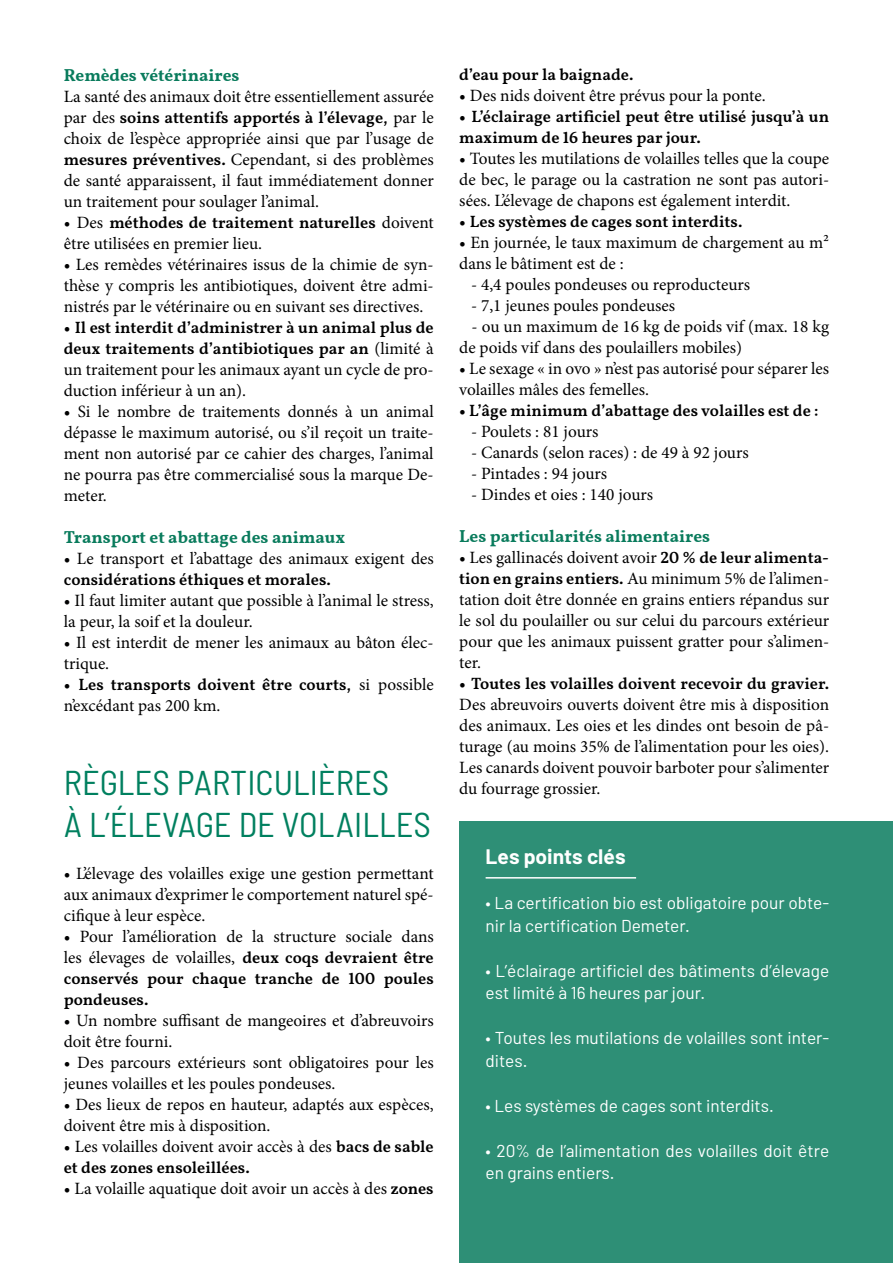
<style>
.page{position:relative;width:893px;height:1263px;background:#fff}
.page>*{position:absolute;margin:0;border:0;box-sizing:border-box;transform-origin:0 0}
.t1{font:semi-condensed 34.5px "Barlow";color:#00805f}
.t2{font:700 21px "Barlow";color:#fff}
.t3{font:17.25px/21px "Minion Pro";color:#000001}
.t4{font:17.25px/22.5px "Barlow";color:#fff}
.t5{font:700 17.25px "Demeter Vollkorn";color:#097b5c}
.t6{font:600 16.5px/21px "Demeter Vollkorn";color:#000001}
.s1{font-family:"Minion Pro";font-weight:400;font-size:17.25px}
.s2{font-family:"Demeter Vollkorn";font-weight:600;font-size:16.5px}
</style>
<div class="page">
<div style="left:459px;top:821px;width:434px;height:442px;background:#2e8f76"></div>
<hr style="left:486px;top:877px;width:150px;height:1px;background:#fff">
<p class="t5" style="left:64px;top:62px;width:177px">Remèdes vétérinaires</p>
<p class="t3" style="left:64px;top:86px;width:371px">La santé des animaux doit être essentiellement assurée</p>
<p class="t6" style="left:64px;top:106px;width:371px"><span class="s1">par des</span> soins attentifs apportés à l’élevage, <span class="s1">par le</span></p>
<p class="t3" style="left:64px;top:128px;width:371px;text-align:justify">choix de l’espèce appropriée ainsi que par l’usage de <span class="s2">mesures préventives.</span> Cependant, si des problèmes de santé apparaissent, il faut immédiatement donner un traitement pour soulager l’animal.</p>
<p class="t6" style="left:64px;top:211px;width:371px"><span class="s1">• Des</span> méthodes de traitement naturelles <span class="s1">doivent</span></p>
<p class="t3" style="left:64px;top:233px;width:200px">être utilisées en premier lieu.</p>
<p class="t3" style="left:64px;top:254px;width:371px;text-align:justify">• Les remèdes vétérinaires issus de la chimie de syn&shy;thèse y compris les antibiotiques, doivent être admi&shy;nistrés par le vétérinaire ou en suivant ses directives.</p>
<p class="t6" style="left:64px;top:316px;width:371px"><span class="s1">•</span> Il est interdit d’administrer à un animal plus de deux traitements d’antibiotiques par an <span class="s1">(limité à</span></p>
<p class="t3" style="left:64px;top:359px;width:371px">un traitement pour les animaux ayant un cycle de pro&shy;duction inférieur à un an).</p>
<p class="t3" style="left:64px;top:401px;width:371px;text-align:justify">• Si le nombre de traitements donnés à un animal dépasse le maximum autorisé, ou s’il reçoit un traite&shy;ment non autorisé par ce cahier des charges, l’animal ne pourra pas être commercialisé sous la marque De&shy;meter.</p>
<p class="t5" style="left:64px;top:524px;width:283px">Transport et abattage des animaux</p>
<p class="t3" style="left:64px;top:548px;width:371px">• Le transport et l’abattage des animaux exigent des</p>
<p class="t6" style="left:64px;top:568px;width:269px">considérations éthiques et morales.</p>
<p class="t3" style="left:64px;top:590px;width:371px">• Il faut limiter autant que possible à l’animal le stress, la peur, la soif et la douleur.</p>
<p class="t3" style="left:64px;top:632px;width:371px">• Il est interdit de mener les animaux au bâton élec&shy;trique.</p>
<p class="t6" style="left:64px;top:673px;width:371px"><span class="s1">•</span> Les transports doivent être courts, <span class="s1">si possible</span></p>
<p class="t3" style="left:64px;top:695px;width:158px">n’excédant pas 200 km.</p>
<p class="t1" style="left:64px;top:761px;width:327px">RÈGLES PARTICULIÈRES</p>
<p class="t1" style="left:64px;top:803px;width:369px">À L’ÉLEVAGE DE VOLAILLES</p>
<p class="t3" style="left:64px;top:863px;width:371px;text-align:justify">• L’élevage des volailles exige une gestion permettant aux animaux d’exprimer le comportement naturel spé&shy;cifique à leur espèce.</p>
<p class="t3" style="left:64px;top:926px;width:371px">• Pour l’amélioration de la structure sociale dans les élevages de volailles, <span class="s2">deux coqs devraient être</span></p>
<p class="t6" style="left:64px;top:967px;width:371px">conservés pour chaque tranche de 100 poules pondeuses.</p>
<p class="t3" style="left:64px;top:1010px;width:371px">• Un nombre suffisant de mangeoires et d’abreuvoirs doit être fourni.</p>
<p class="t3" style="left:64px;top:1052px;width:371px">• Des parcours extérieurs sont obligatoires pour les jeunes volailles et les poules pondeuses.</p>
<p class="t3" style="left:64px;top:1094px;width:371px">• Des lieux de repos en hauteur, adaptés aux espèces, doivent être mis à disposition.</p>
<p class="t3" style="left:64px;top:1136px;width:371px">• Les volailles doivent avoir accès à des <span class="s2">bacs de sable</span></p>
<p class="t6" style="left:64px;top:1156px;width:187px">et des zones ensoleillées.</p>
<p class="t3" style="left:64px;top:1178px;width:371px">• La volaille aquatique doit avoir un accès à des <span class="s2">zones</span></p>
<p class="t6" style="left:459px;top:63px;width:176px">d’eau pour la baignade.</p>
<p class="t3" style="left:459px;top:85px;width:308px">• Des nids doivent être prévus pour la ponte.</p>
<p class="t6" style="left:459px;top:105px;width:371px"><span class="s1">•</span> L’éclairage artificiel peut être utilisé jusqu’à un maximum de 16 heures par jour.</p>
<p class="t3" style="left:459px;top:148px;width:371px;text-align:justify">• Toutes les mutilations de volailles telles que la coupe de bec, le parage ou la castration ne sont pas autori&shy;sées. L’élevage de chapons est également interdit.</p>
<p class="t6" style="left:459px;top:210px;width:285px"><span class="s1">•</span> Les systèmes de cages sont interdits.</p>
<p class="t3" style="left:459px;top:232px;width:371px">• En journée, le taux maximum de chargement au m² dans le bâtiment est de :</p>
<p class="t3" style="left:471px;top:274px;width:281px">- 4,4 poules pondeuses ou reproducteurs</p>
<p class="t3" style="left:471px;top:295px;width:206px">- 7,1 jeunes poules pondeuses</p>
<p class="t3" style="left:459px;top:316px;width:371px;text-indent:12px">- ou un maximum de 16 kg de poids vif (max. 18 kg de poids vif dans des poulaillers mobiles)</p>
<p class="t3" style="left:459px;top:358px;width:371px">• Le sexage « in ovo » n’est pas autorisé pour séparer les volailles mâles des femelles.</p>
<p class="t6" style="left:459px;top:399px;width:361px"><span class="s1">•</span> L’âge minimum d’abattage des volailles est de :</p>
<p class="t3" style="left:471px;top:421px;width:129px">- Poulets : 81 jours</p>
<p class="t3" style="left:471px;top:442px;width:279px">- Canards (selon races) : de 49 à 92 jours</p>
<p class="t3" style="left:471px;top:463px;width:138px">- Pintades : 94 jours</p>
<p class="t3" style="left:471px;top:484px;width:184px">- Dindes et oies : 140 jours</p>
<p class="t5" style="left:459px;top:524px;width:252px">Les particularités alimentaires</p>
<p class="t3" style="left:459px;top:547px;width:371px;text-align:justify">• Les gallinacés doivent avoir <span class="s2">20 % de leur alimenta&shy;tion en grains entiers.</span> Au minimum 5% de l’alimen&shy;tation doit être donnée en grains entiers répandus sur le sol du poulailler ou sur celui du parcours extérieur pour que les animaux puissent gratter pour s’alimen&shy;ter.</p>
<p class="t6" style="left:459px;top:672px;width:371px"><span class="s1">•</span> Toutes les volailles doivent recevoir du gravier.</p>
<p class="t3" style="left:459px;top:694px;width:371px;text-align:justify">Des abreuvoirs ouverts doivent être mis à disposition des animaux. Les oies et les dindes ont besoin de pâ&shy;turage (au moins 35% de l’alimentation pour les oies).<br>Les canards doivent pouvoir barboter pour s’alimenter du fourrage grossier.</p>
<p class="t2" style="left:486px;top:844px;width:141px">Les points clés</p>
<p class="t4" style="left:486px;top:891px;width:345px">• La certification bio est obligatoire pour obte&shy;nir la certification Demeter.</p>
<p class="t4" style="left:486px;top:959px;width:345px">• L’éclairage artificiel des bâtiments d’élevage est limité à 16 heures par jour.</p>
<p class="t4" style="left:486px;top:1026px;width:345px">• Toutes les mutilations de volailles sont inter&shy;dites.</p>
<p class="t4" style="left:486px;top:1094px;width:290px">• Les systèmes de cages sont interdits.</p>
<p class="t4" style="left:486px;top:1139px;width:345px">• 20% de l’alimentation des volailles doit être en grains entiers.</p>
</div>
